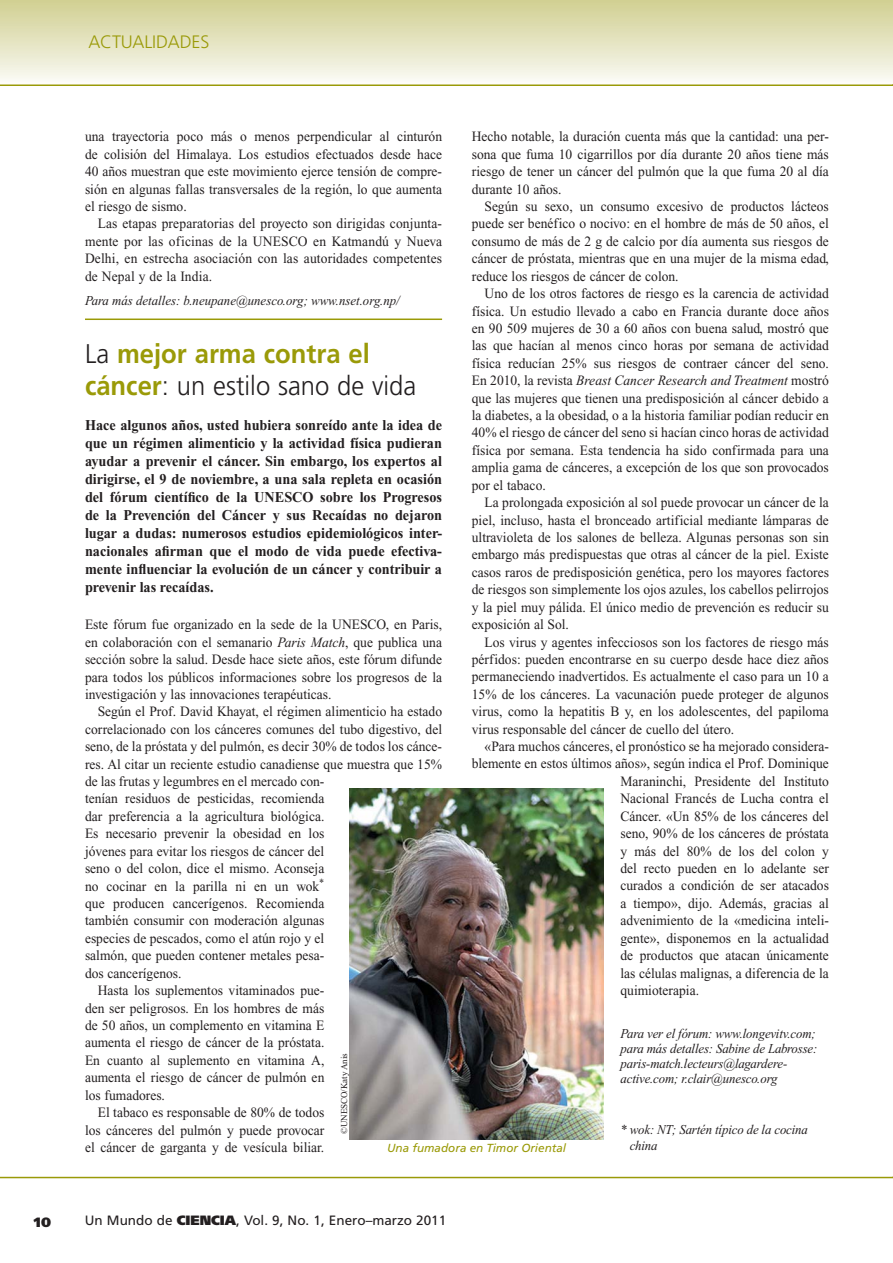
<style>
.page{position:relative;width:893px;height:1263px;background:#fff}
.page>*{position:absolute;margin:0;border:0;box-sizing:border-box;transform-origin:0 0}
.t1{font:700 27px/32.4px "Frutiger";color:#9a9a08;scale:.95 1}
.t2{font:300 18px "Frutiger";letter-spacing:-.01em;color:#9a9a08}
.t3{font:700 15px/18px "Times New Roman";color:#231f20;text-align:justify;scale:.95 1}
.t4{font:14.25px/17.4px "Times New Roman";color:#231f20;text-align:justify;scale:.95 1}
.t5{font:italic 13.5px/15px "Times New Roman";letter-spacing:-.01em;color:#231f20;scale:.95 1}
.t6{font:13.5px "Frutiger";color:#231f20}
.t7{font:900 13.5px "Frutiger";color:#231f20}
.t8{font:italic 11.7px "Frutiger";color:#9a9a08}
.t9{font:9px "Times New Roman";letter-spacing:-.01em;color:#231f20}
.s1{font-weight:300;color:#231f20}
.s2{font-style:italic}
.s3{font-weight:900}
</style>
<div class="page">
<div style="left:0;top:0;width:893px;height:83px;background:linear-gradient(to bottom,#d0cf90,#fafaf5)"></div>
<hr style="left:0;top:85px;width:893px;height:1px;background:#9a9a08">
<hr style="left:0;top:1177px;width:893px;height:1px;background:#9a9a08">
<svg style="left:892px;top:0;width:1px;height:83px"></svg>
<hr style="left:85px;top:319px;width:357px;height:1px;background:#9a9a07">
<img style="left:350px;top:789px;width:253px;height:351px">
<p class="t2" style="left:88px;top:34px;width:122px">ACTUALIDADES</p>
<p class="t4" style="left:85px;top:129px;width:377px">una trayectoria poco más o menos perpendicular al cinturón de colisión del Himalaya. Los estudios efectuados desde hace 40 años muestran que este movimiento ejerce tensión de compre&shy;sión en algunas fallas transversales de la región, lo que aumenta el riesgo de sismo.</p>
<p class="t4" style="left:85px;top:216px;width:377px;text-indent:13px">Las etapas preparatorias del proyecto son dirigidas conjunta&shy;mente por las oficinas de la UNESCO en Katmandú y Nueva Delhi, en estrecha asociación con las autoridades competentes de Nepal y de la India.</p>
<p class="t5" style="left:85px;top:295px;width:333px">Para más detalles: b.neupane@unesco.org; www.nset.org.np/</p>
<h1 class="t1" style="left:85px;top:339px;width:350px"><span class="s1">La</span> mejor arma contra el cáncer<span class="s1">: un estilo sano de vida</span></h1>
<p class="t3" style="left:85px;top:417px;width:377px">Hace algunos años, usted hubiera sonreído ante la idea de que un régimen alimenticio y la actividad física pudieran ayudar a prevenir el cáncer. Sin embargo, los expertos al dirigirse, el 9 de noviembre, a una sala repleta en ocasión del fórum científico de la UNESCO sobre los Progresos de la Prevención del Cáncer y sus Recaídas no dejaron lugar a dudas: numerosos estudios epidemiológicos inter&shy;nacionales afirman que el modo de vida puede efectiva&shy;mente influenciar la evolución de un cáncer y contribuir a prevenir las recaídas.</p>
<p class="t4" style="left:85px;top:617px;width:377px">Este fórum fue organizado en la sede de la UNESCO, en Paris, en colaboración con el semanario <span class="s2">Paris Match</span>, que publica una sección sobre la salud. Desde hace siete años, este fórum difunde para todos los públicos informaciones sobre los progresos de la investigación y las innovaciones terapéuticas.</p>
<p class="t4" style="left:98px;top:704px;width:364px">Según el Prof. David Khayat, el régimen alimenticio ha estado</p>
<p class="t4" style="left:85px;top:722px;width:377px">correlacionado con los cánceres comunes del tubo digestivo, del</p>
<p class="t4" style="left:85px;top:739px;width:377px">seno, de la próstata y del pulmón, es decir 30% de todos los cánce-</p>
<p class="t4" style="left:85px;top:756px;width:377px">res. Al citar un reciente estudio canadiense que muestra que 15%</p>
<p class="t4" style="left:85px;top:774px;width:253px">de las frutas y legumbres en el mercado con-</p>
<p class="t4" style="left:85px;top:791px;width:253px">tenían residuos de pesticidas, recomienda</p>
<p class="t4" style="left:85px;top:809px;width:253px">dar preferencia a la agricultura biológica.</p>
<p class="t4" style="left:85px;top:826px;width:253px">Es necesario prevenir la obesidad en los</p>
<p class="t4" style="left:85px;top:844px;width:253px">jóvenes para evitar los riesgos de cáncer del</p>
<p class="t4" style="left:85px;top:861px;width:253px">seno o del colon, dice el mismo. Aconseja</p>
<p class="t4" style="left:85px;top:878px;width:253px">no cocinar en la parilla ni en un wok<sup>*</sup></p>
<p class="t4" style="left:85px;top:896px;width:253px">que producen cancerígenos. Recomienda</p>
<p class="t4" style="left:85px;top:913px;width:253px">también consumir con moderación algunas</p>
<p class="t4" style="left:85px;top:931px;width:253px">especies de pescados, como el atún rojo y el</p>
<p class="t4" style="left:85px;top:948px;width:253px">salmón, que pueden contener metales pesa-</p>
<p class="t4" style="left:85px;top:966px;width:103px">dos cancerígenos.</p>
<p class="t4" style="left:98px;top:983px;width:240px">Hasta los suplementos vitaminados pue-</p>
<p class="t4" style="left:85px;top:1000px;width:253px">den ser peligrosos. En los hombres de más</p>
<p class="t4" style="left:85px;top:1018px;width:253px">de 50 años, un complemento en vitamina E</p>
<p class="t4" style="left:85px;top:1035px;width:253px">aumenta el riesgo de cáncer de la próstata.</p>
<p class="t4" style="left:85px;top:1053px;width:253px">En cuanto al suplemento en vitamina A,</p>
<p class="t4" style="left:85px;top:1070px;width:253px">aumenta el riesgo de cáncer de pulmón en</p>
<p class="t4" style="left:85px;top:1088px;width:86px">los fumadores.</p>
<p class="t4" style="left:98px;top:1105px;width:240px">El tabaco es responsable de 80% de todos</p>
<p class="t4" style="left:85px;top:1122px;width:253px">los cánceres del pulmón y puede provocar</p>
<p class="t4" style="left:85px;top:1140px;width:253px">el cáncer de garganta y de vesícula biliar.</p>
<p class="t8" style="left:387px;top:1144px;width:180px">Una fumadora en Timor Oriental</p>
<p class="t4" style="left:472px;top:129px;width:377px">Hecho notable, la duración cuenta más que la cantidad: una per&shy;sona que fuma 10 cigarrillos por día durante 20 años tiene más riesgo de tener un cáncer del pulmón que la que fuma 20 al día durante 10 años.</p>
<p class="t4" style="left:472px;top:199px;width:377px;text-indent:13px">Según su sexo, un consumo excesivo de productos lácteos puede ser benéfico o nocivo: en el hombre de más de 50 años, el consumo de más de 2 g de calcio por día aumenta sus riesgos de cáncer de próstata, mientras que en una mujer de la misma edad, reduce los riesgos de cáncer de colon.</p>
<p class="t4" style="left:472px;top:286px;width:377px;text-indent:13px">Uno de los otros factores de riesgo es la carencia de actividad física. Un estudio llevado a cabo en Francia durante doce años en 90 509 mujeres de 30 a 60 años con buena salud, mostró que las que hacían al menos cinco horas por semana de actividad física reducían 25% sus riesgos de contraer cáncer del seno.<br>En 2010, la revista <span class="s2">Breast Cancer Research and Treatment</span> mostró que las mujeres que tienen una predisposición al cáncer debido a la diabetes, a la obesidad, o a la historia familiar podían reducir en 40% el riesgo de cáncer del seno si hacían cinco horas de actividad física por semana. Esta tendencia ha sido confirmada para una amplia gama de cánceres, a excepción de los que son provocados por el tabaco.</p>
<p class="t4" style="left:472px;top:495px;width:377px;text-indent:13px">La prolongada exposición al sol puede provocar un cáncer de la piel, incluso, hasta el bronceado artificial mediante lámparas de ultravioleta de los salones de belleza. Algunas personas son sin embargo más predispuestas que otras al cáncer de la piel. Existe casos raros de predisposición genética, pero los mayores factores de riesgos son simplemente los ojos azules, los cabellos pelirrojos y la piel muy pálida. El único medio de prevención es reducir su exposición al Sol.</p>
<p class="t4" style="left:472px;top:634px;width:377px;text-indent:13px">Los virus y agentes infecciosos son los factores de riesgo más pérfidos: pueden encontrarse en su cuerpo desde hace diez años permaneciendo inadvertidos. Es actualmente el caso para un 10 a 15% de los cánceres. La vacunación puede proteger de algunos virus, como la hepatitis B y, en los adolescentes, del papiloma virus responsable del cáncer de cuello del útero.</p>
<p class="t4" style="left:485px;top:739px;width:364px">«Para muchos cánceres, el pronóstico se ha mejorado considera-</p>
<p class="t4" style="left:472px;top:756px;width:377px">blemente en estos últimos años», según indica el Prof. Dominique</p>
<p class="t4" style="left:620px;top:774px;width:221px">Maraninchi, Presidente del Instituto</p>
<p class="t4" style="left:620px;top:791px;width:221px">Nacional Francés de Lucha contra el</p>
<p class="t4" style="left:620px;top:809px;width:221px">Cáncer. «Un 85% de los cánceres del</p>
<p class="t4" style="left:620px;top:826px;width:221px">seno, 90% de los cánceres de próstata</p>
<p class="t4" style="left:620px;top:843px;width:221px">y más del 80% de los del colon y</p>
<p class="t4" style="left:620px;top:861px;width:221px">del recto pueden en lo adelante ser</p>
<p class="t4" style="left:620px;top:878px;width:221px">curados a condición de ser atacados</p>
<p class="t4" style="left:620px;top:896px;width:221px">a tiempo», dijo. Además, gracias al</p>
<p class="t4" style="left:620px;top:913px;width:221px">advenimiento de la «medicina inteli-</p>
<p class="t4" style="left:620px;top:931px;width:221px">gente», disponemos en la actualidad</p>
<p class="t4" style="left:620px;top:948px;width:221px">de productos que atacan únicamente</p>
<p class="t4" style="left:620px;top:965px;width:221px">las células malignas, a diferencia de la</p>
<p class="t4" style="left:620px;top:983px;width:84px">quimioterapia.</p>
<p class="t5" style="left:620px;top:1027px;width:209px">Para ver el fórum: www.longevitv.com; para más detalles: Sabine de Labrosse: paris-match.lecteurs@lagardere&shy;active.com; r.clair@unesco.org</p>
<p class="t5" style="left:630px;top:1123px;width:189px;line-height:16.2px;text-indent:-9px">* wok: NT; Sartén típico de la cocina china</p>
<p class="t9" style="left:341px;top:1134px;width:82px;rotate:-90deg">©UNESCO/Katy Anis</p>
<p class="t7" style="left:34px;top:1217px;width:19px">10</p>
<p class="t6" style="left:85px;top:1215px;width:363px">Un Mundo de <span class="s3">CIENCIA</span>, Vol. 9, No. 1, Enero–marzo 2011</p>
</div>
